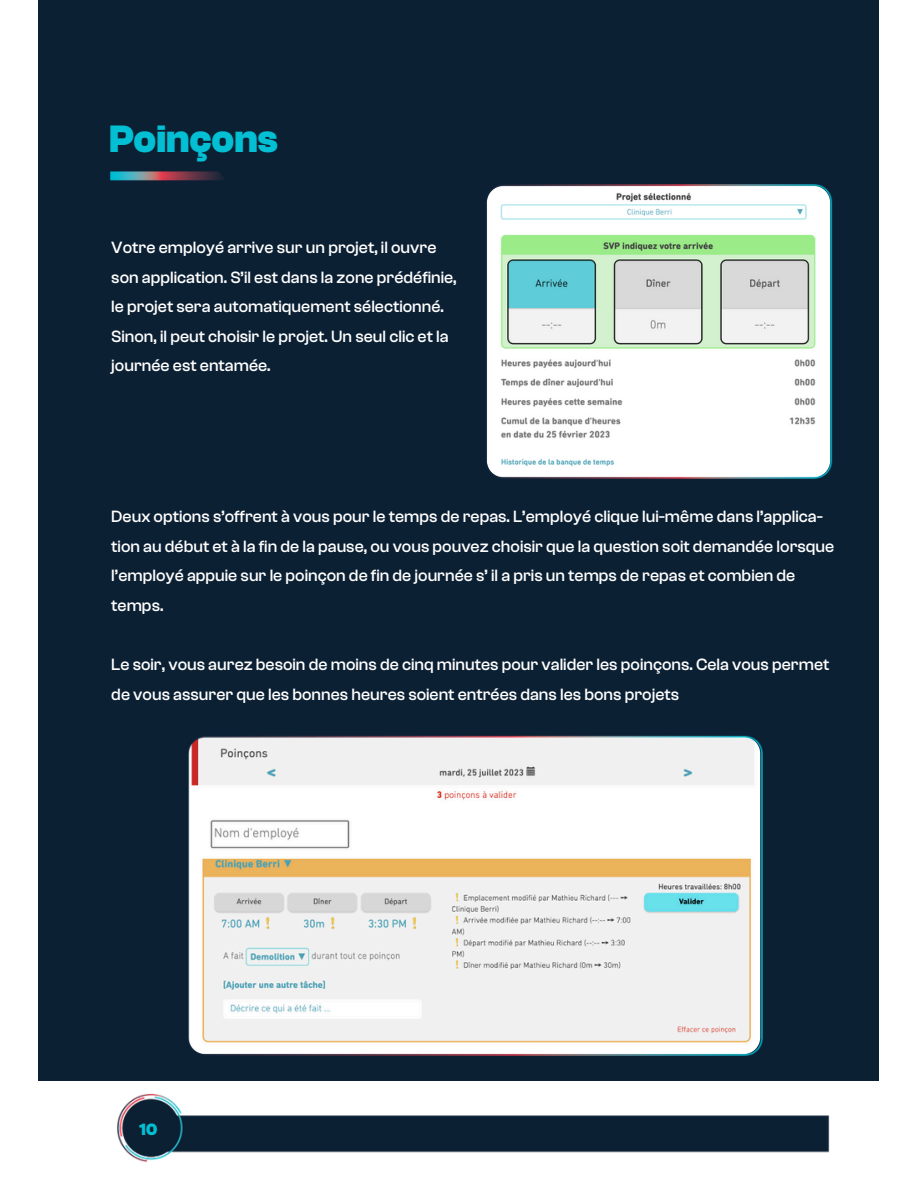
<style>
.page{position:relative;width:918px;height:1188px;background:#fff}
.page>*{position:absolute;margin:0;border:0;box-sizing:border-box;transform-origin:0 0}
.t1{font:700 39.45px "Clash Grotesk";color:#03bfd3}
.t2{font:500 16.95px "Clash Grotesk";color:#fff}
.t3{font:700 16.95px "Clash Grotesk";color:#03bfd3}
</style>
<div class="page">
<svg style="left:878px;top:0;width:1px;height:1081px"></svg>
<div style="left:39px;top:0;width:839px;height:1081px;background:#0c2034"></div>
<img style="left:188px;top:735px;width:574px;height:321px">
<img style="left:110px;top:171px;width:112px;height:10px">
<img style="left:117px;top:1093px;width:713px;height:69px">
<img style="left:486px;top:185px;width:347px;height:293px">
<p class="t1" style="left:109px;top:117px;width:170px">Poinçons</p>
<p class="t2" style="left:111px;top:238px;width:327px">Votre employé arrive sur un projet, il ouvre</p>
<p class="t2" style="left:111px;top:267px;width:347px">son application. S’il est dans la zone prédéfinie,</p>
<p class="t2" style="left:111px;top:297px;width:334px">le projet sera automatiquement sélectionné.</p>
<p class="t2" style="left:111px;top:327px;width:339px">Sinon, il peut choisir le projet. Un seul clic et la</p>
<p class="t2" style="left:111px;top:356px;width:161px">journée est entamée.</p>
<p class="t2" style="left:111px;top:507px;width:713px">Deux options s’offrent à vous pour le temps de repas. L’employé clique lui-même dans l’applica-</p>
<p class="t2" style="left:111px;top:536px;width:725px">tion au début et à la fin de la pause, ou vous pouvez choisir que la question soit demandée lorsque</p>
<p class="t2" style="left:111px;top:566px;width:686px">l’employé appuie sur le poinçon de fin de journée s’ il a pris un temps de repas et combien de</p>
<p class="t2" style="left:111px;top:596px;width:54px">temps.</p>
<p class="t2" style="left:111px;top:655px;width:720px">Le soir, vous aurez besoin de moins de cinq minutes pour valider les poinçons. Cela vous permet</p>
<p class="t2" style="left:111px;top:685px;width:569px">de vous assurer que les bonnes heures soient entrées dans les bons projets</p>
<p class="t3" style="left:139px;top:1120px;width:20px">10</p>
</div>
